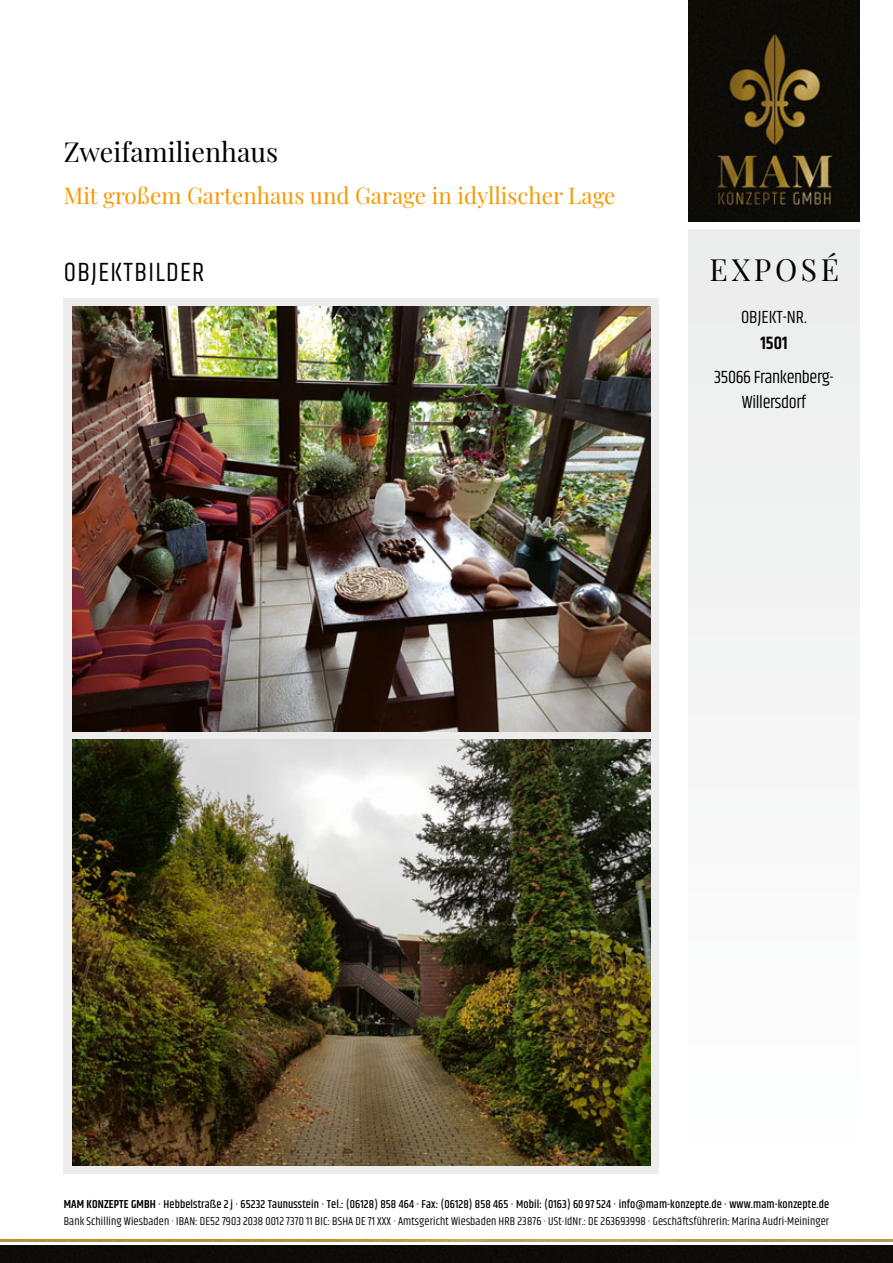
<style>
.page{position:relative;width:893px;height:1263px;background:#fff}
.page>*{position:absolute;margin:0;border:0;box-sizing:border-box;transform-origin:0 0}
.t1{font:30px "Playfair Display";letter-spacing:.12em;color:#000}
.t2{font:27px "Playfair Display";color:#000}
.t3{font:27px "Khand";letter-spacing:.05em;color:#000}
.t4{font:22.5px "Playfair Display";color:#f69900}
.t5{font:18px/25.5px "Khand";letter-spacing:-.02em;color:#000;text-align:center}
.t6{font:18px "Khand";color:#000}
.t7{font:600 18px "Khand";color:#000}
.t8{font:11.7px/16.5px "Khand";letter-spacing:.01em;color:#000}
.s1{font-weight:600}
.s2{font-weight:500}
</style>
<div class="page">
<div style="left:689px;top:230px;width:170px;height:944px;background:#f5f5f5"></div>
<img style="left:689px;top:0;width:170px;height:221px">
<div style="left:0;top:1246px;width:893px;height:17px;background:#0d0b07"></div>
<img style="left:0;top:1240px;width:893px;height:2px">
<div style="left:64px;top:298px;width:595px;height:876px;background:#ececec"></div>
<img style="left:72px;top:306px;width:579px;height:425px">
<img style="left:72px;top:740px;width:579px;height:425px">
<h2 class="t2" style="left:64px;top:132px;width:216px">Zweifamilienhaus</h2>
<h3 class="t4" style="left:64px;top:180px;width:553px">Mit großem Gartenhaus und Garage in idyllischer Lage</h3>
<h2 class="t3" style="left:64px;top:252px;width:142px">OBJEKTBILDER</h2>
<h1 class="t1" style="left:709px;top:248px;width:131px">EXPOSÉ</h1>
<h3 class="t6" style="left:741px;top:304px;width:67px">OBJEKT-NR.</h3>
<h3 class="t7" style="left:760px;top:330px;width:29px">1501</h3>
<h3 class="t5" style="left:714px;top:365px;width:121px">35066 Frankenberg-<br>Willersdorf</h3>
<p class="t8" style="left:64px;top:1197px;width:767px"><span class="s1">MAM KONZEPTE GMBH</span> <span class="s2">· Hebbelstraße 2 j · 65232 Taunusstein · Tel.: (06128) 858 464 · Fax: (06128) 858 465 · Mobil: (0163) 60 97 524 · info@mam-konzepte.de · www.mam-konzepte.de<br></span>Bank Schilling Wiesbaden · IBAN: DE52 7903 2038 0012 7370 11 BIC: BSHA DE 71 XXX · Amtsgericht Wiesbaden HRB 23876 · USt-IdNr.: DE 263693998 · Geschäftsführerin: Marina Audri-Meininger</p>
</div>
